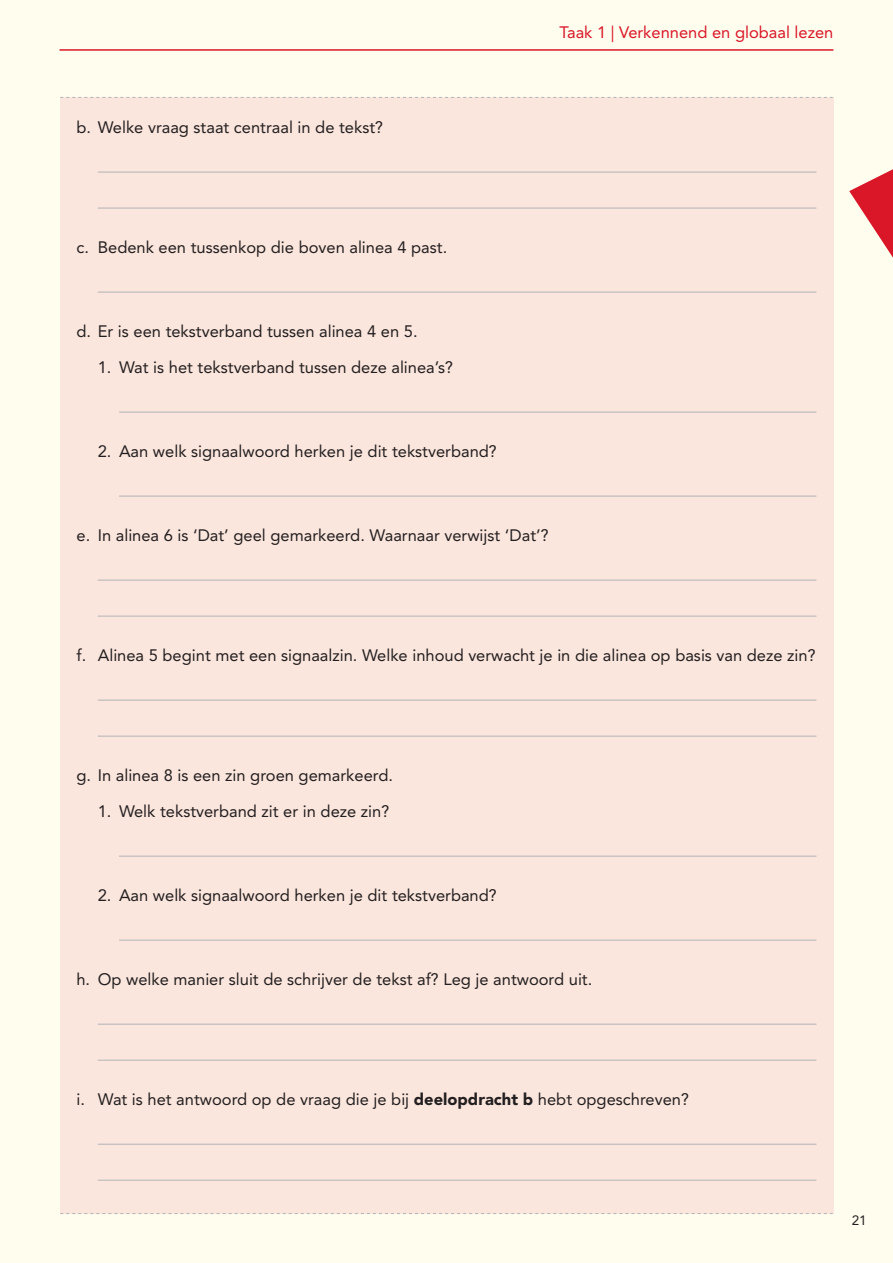
<style>
.page{position:relative;width:893px;height:1263px;background:#fffdee}
.page>*{position:absolute;margin:0;border:0;box-sizing:border-box;transform-origin:0 0}
.t1{font:16.5px "Avenir LT Std";color:#231f20}
.t2{font:16.5px "Avenir LT Std";color:#d91729}
.t3{font:13.5px "Avenir LT Std";color:#231f20}
.s1{font-weight:900}
</style>
<div class="page">
<svg style="left:849px;top:169px;width:44px;height:89px"></svg>
<hr style="left:60px;top:49px;width:773px;height:2px;background:#d91729">
<div style="left:60px;top:97px;width:773px;height:1116px;background:#fbe6dd"></div>
<hr style="left:98px;top:172px;width:718px;height:1px;background:#b2b3b7">
<hr style="left:98px;top:208px;width:718px;height:1px;background:#b2b3b7">
<hr style="left:98px;top:292px;width:718px;height:1px;background:#b2b3b7">
<hr style="left:119px;top:412px;width:697px;height:1px;background:#b2b3b7">
<hr style="left:119px;top:496px;width:697px;height:1px;background:#b2b3b7">
<hr style="left:98px;top:580px;width:718px;height:1px;background:#b2b3b7">
<hr style="left:98px;top:616px;width:718px;height:1px;background:#b2b3b7">
<hr style="left:98px;top:700px;width:718px;height:1px;background:#b2b3b7">
<hr style="left:98px;top:736px;width:718px;height:1px;background:#b2b3b7">
<hr style="left:119px;top:856px;width:697px;height:1px;background:#b2b3b7">
<hr style="left:119px;top:940px;width:697px;height:1px;background:#b2b3b7">
<hr style="left:98px;top:1024px;width:718px;height:1px;background:#b2b3b7">
<hr style="left:98px;top:1060px;width:718px;height:1px;background:#b2b3b7">
<hr style="left:98px;top:1144px;width:718px;height:1px;background:#b2b3b7">
<hr style="left:98px;top:1180px;width:718px;height:1px;background:#b2b3b7">
<svg style="left:60px;top:97px;width:773px;height:1px"></svg>
<svg style="left:60px;top:1213px;width:773px;height:1px"></svg>
<p class="t1" style="left:77px;top:118px;width:308px">b. Welke vraag staat centraal in de tekst?</p>
<p class="t2" style="left:559px;top:23px;width:275px">Taak 1 | Verkennend en globaal lezen</p>
<p class="t1" style="left:77px;top:238px;width:372px">c. Bedenk een tussenkop die boven alinea 4 past.</p>
<p class="t1" style="left:77px;top:322px;width:343px">d. Er is een tekstverband tussen alinea 4 en 5.</p>
<p class="t1" style="left:98px;top:358px;width:357px">1. Wat is het tekstverband tussen deze alinea’s?</p>
<p class="t1" style="left:98px;top:442px;width:401px">2. Aan welk signaalwoord herken je dit tekstverband?</p>
<p class="t1" style="left:77px;top:526px;width:474px">e. In alinea 6 is ‘Dat’ geel gemarkeerd. Waarnaar verwijst ‘Dat’?</p>
<p class="t1" style="left:77px;top:646px;width:741px">f. Alinea 5 begint met een signaalzin. Welke inhoud verwacht je in die alinea op basis van deze zin?</p>
<p class="t1" style="left:77px;top:766px;width:318px">g. In alinea 8 is een zin groen gemarkeerd.</p>
<p class="t1" style="left:98px;top:802px;width:293px">1. Welk tekstverband zit er in deze zin?</p>
<p class="t1" style="left:98px;top:886px;width:401px">2. Aan welk signaalwoord herken je dit tekstverband?</p>
<p class="t1" style="left:76px;top:970px;width:517px">h. Op welke manier sluit de schrijver de tekst af? Leg je antwoord uit.</p>
<p class="t1" style="left:76px;top:1090px;width:614px">i. Wat is het antwoord op de vraag die je bij <span class="s1">deelopdracht b</span> hebt opgeschreven?</p>
<p class="t3" style="left:852px;top:1213px;width:17px">21</p>
</div>
